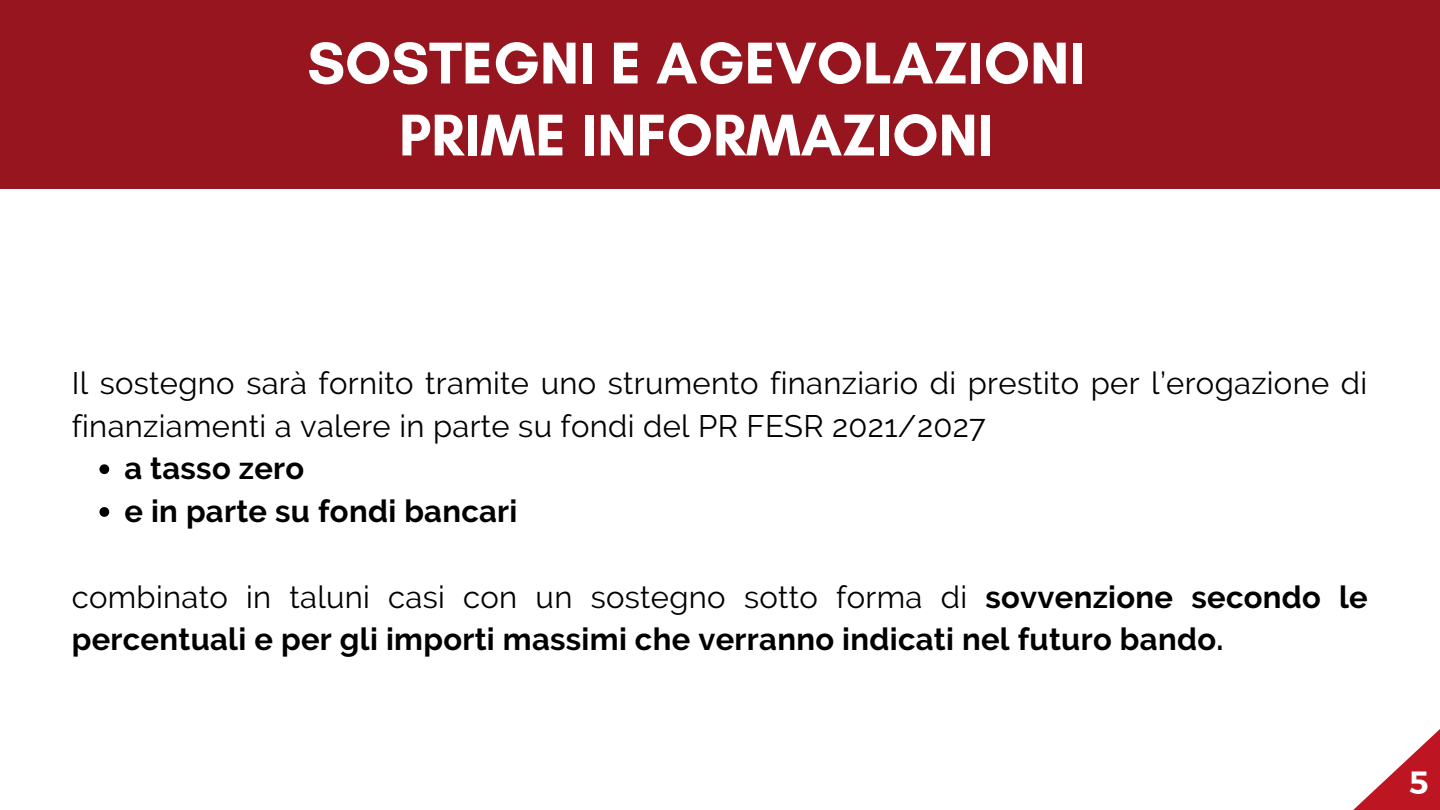
<style>
.page{position:relative;width:1440px;height:810px;background:#96151f}
.page>*{position:absolute;margin:0;border:0;box-sizing:border-box;transform-origin:0 0}
.t1{font:700 60px/72px "Glacial Indifference";color:#fff;text-align:center}
.t2{font:700 32px "Kief Montaser Semi";color:#fff}
.t3{font:700 31px/42.8px "Raleway";letter-spacing:.01em;color:#000}
.t4{font:31px/42.8px "Raleway";letter-spacing:.01em;color:#000}
.s1{font-weight:400}
</style>
<div class="page">
<div style="left:0;top:189px;width:1440px;height:621px;background:#fff"></div>
<svg style="left:1353px;top:729px;width:87px;height:81px"></svg>
<svg style="left:99px;top:464px;width:10px;height:10px"></svg>
<svg style="left:99px;top:507px;width:10px;height:10px"></svg>
<h1 class="t1" style="left:307px;top:26px;width:780px">SOSTEGNI E AGEVOLAZIONI<br>PRIME INFORMAZIONI</h1>
<p class="t4" style="left:72px;top:362px;width:1297px">Il sostegno sarà fornito tramite uno strumento finanziario di prestito per l’erogazione di finanziamenti a valere in parte su fondi del PR FESR 2021/2027</p>
<p class="t3" style="left:124px;top:447px;width:395px">a tasso zero<br>e in parte su fondi bancari</p>
<p class="t3" style="left:72px;top:575px;width:1298px"><span class="s1">combinato in taluni casi con un sostegno sotto forma di</span> sovvenzione secondo le percentuali e per gli importi massimi che verranno indicati nel futuro bando.</p>
<p class="t2" style="left:1409px;top:763px;width:21px">5</p>
</div>
